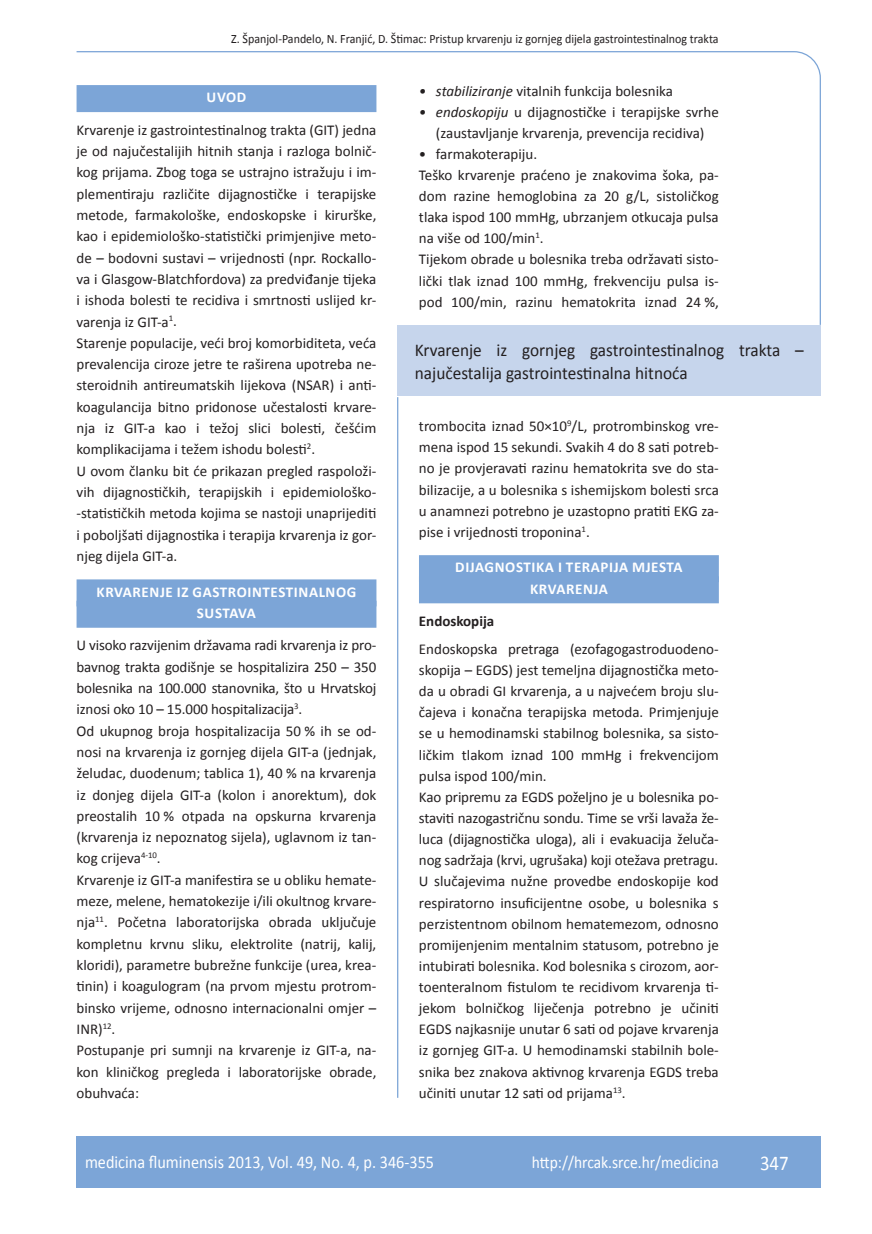
<style>
.page{position:relative;width:872px;height:1234px;background:#fff}
.page>*{position:absolute;margin:0;border:0;box-sizing:border-box;transform-origin:0 0}
.t1{font:21px "Calibri";color:#fff;scale:.9 1}
.t2{font:18px/22.5px "Calibri";color:#231f20;scale:.96 1}
.t3{font:18px "Calibri";color:#fff;scale:.9 1}
.t4{font:17.25px "Calibri";color:#fff;scale:.9 1}
.t5{font:15px/21.3px "Calibri";color:#231f20}
.t6{font:700 15px/21.3px "Calibri";letter-spacing:.04em;color:#fff;text-align:center}
.t7{font:700 15px "Calibri";color:#231f20}
.t8{font:12.75px "Calibri";color:#231f20;scale:.94 1}
.s1{font-style:italic}
</style>
<div class="page">
<svg style="left:76px;top:51px;width:745px;height:275px"></svg>
<hr style="left:397px;top:397px;width:1px;height:700px;background:#7ca5d7">
<div style="left:77px;top:1135px;width:744px;height:51px;background:#7ca5d7"></div>
<div style="left:77px;top:85px;width:299px;height:27px;background:#7ca5d7"></div>
<div style="left:77px;top:579px;width:299px;height:27px;background:#7ca5d7"></div>
<div style="left:77px;top:600px;width:299px;height:27px;background:#7ca5d7"></div>
<div style="left:398px;top:325px;width:423px;height:70px;background:#c6d5ec"></div>
<div style="left:419px;top:555px;width:300px;height:27px;background:#7ca5d7"></div>
<div style="left:419px;top:576px;width:300px;height:27px;background:#7ca5d7"></div>
<p class="t8" style="left:231px;top:30px;width:520px">Z. Španjol-Pandelo, N. Franjić, D. Štimac: Pristup krvarenju iz gornjeg dijela gastrointestinalnog trakta</p>
<p class="t6" style="left:207px;top:86px;width:41px">UVOD</p>
<p class="t5" style="left:77px;top:118px;width:301px">Krvarenje iz gastrointestinalnog trakta (GIT) jedna je od najučestalijih hitnih stanja i razloga bolnič&shy;kog prijama. Zbog toga se ustrajno istražuju i im&shy;plementiraju različite dijagnostičke i terapijske metode, farmakološke, endoskopske i kirurške, kao i epidemiološko-statistički primjenjive meto&shy;de – bodovni sustavi – vrijednosti (npr. Rockallo&shy;va i Glasgow-Blatchfordova) za predviđanje tijeka i ishoda bolesti te recidiva i smrtnosti uslijed kr&shy;varenja iz GIT-a<sup>1</sup>.<br>Starenje populacije, veći broj komorbiditeta, veća prevalencija ciroze jetre te raširena upotreba ne&shy;steroidnih antireumatskih lijekova (NSAR) i anti&shy;koagulancija bitno pridonose učestalosti krvare&shy;nja iz GIT-a kao i težoj slici bolesti, češćim komplikacijama i težem ishodu bolesti<sup>2</sup>.<br>U ovom članku bit će prikazan pregled raspoloži&shy;vih dijagnostičkih, terapijskih i epidemiološko--statističkih metoda kojima se nastoji unaprijediti i poboljšati dijagnostika i terapija krvarenja iz gor&shy;njeg dijela GIT-a.</p>
<p class="t6" style="left:97px;top:580px;width:261px">KRVARENJE IZ GASTROINTESTINALNOG<br>SUSTAVA</p>
<p class="t5" style="left:77px;top:634px;width:301px">U visoko razvijenim državama radi krvarenja iz pro&shy;bavnog trakta godišnje se hospitalizira 250 – 350 bolesnika na 100.000 stanovnika, što u Hrvatskoj iznosi oko 10 – 15.000 hospitalizacija<sup>3</sup>.<br>Od ukupnog broja hospitalizacija 50 % ih se od&shy;nosi na krvarenja iz gornjeg dijela GIT-a (jednjak, želudac, duodenum; tablica 1), 40 % na krvarenja iz donjeg dijela GIT-a (kolon i anorektum), dok preostalih 10 % otpada na opskurna krvarenja (krvarenja iz nepoznatog sijela), uglavnom iz tan&shy;kog crijeva<sup>4-10</sup>.<br>Krvarenje iz GIT-a manifestira se u obliku hemate&shy;meze, melene, hematokezije i/ili okultnog krvare&shy;nja<sup>11</sup>. Početna laboratorijska obrada uključuje kompletnu krvnu sliku, elektrolite (natrij, kalij, kloridi), parametre bubrežne funkcije (urea, krea&shy;tinin) i koagulogram (na prvom mjestu protrom&shy;binsko vrijeme, odnosno internacionalni omjer – INR)<sup>12</sup>.<br>Postupanje pri sumnji na krvarenje iz GIT-a, na&shy;kon kliničkog pregleda i laboratorijske obrade, obuhvaća:</p>
<p class="t5" style="left:419px;top:80px;width:255px"><span class="s1">• stabiliziranje</span> vitalnih funkcija bolesnika</p>
<p class="t5" style="left:419px;top:101px;width:301px;text-align:center"><span class="s1">• endoskopiju</span> u dijagnostičke i terapijske svrhe (zaustavljanje krvarenja, prevencija recidiva)</p>
<p class="t5" style="left:419px;top:143px;width:301px">• farmakoterapiju.<br>Teško krvarenje praćeno je znakovima šoka, pa&shy;dom razine hemoglobina za 20 g/L, sistoličkog tlaka ispod 100 mmHg, ubrzanjem otkucaja pulsa na više od 100/min<sup>1</sup>.<br>Tijekom obrade u bolesnika treba održavati sisto&shy;lički tlak iznad 100 mmHg, frekvenciju pulsa is&shy;pod 100/min, razinu hematokrita iznad 24 %,</p>
<p class="t2" style="left:415px;top:338px;width:406px">Krvarenje iz gornjeg gastrointestinalnog trakta – najučestalija gastrointestinalna hitnoća</p>
<p class="t5" style="left:419px;top:415px;width:301px;text-align:justify">trombocita iznad 50×10<sup>9</sup>/L, protrombinskog vre&shy;mena ispod 15 sekundi. Svakih 4 do 8 sati potreb&shy;no je provjeravati razinu hematokrita sve do sta&shy;bilizacije, a u bolesnika s ishemijskom bolesti srca u anamnezi potrebno je uzastopno pratiti EKG za&shy;pise i vrijednosti troponina<sup>1</sup>.</p>
<p class="t6" style="left:455px;top:556px;width:229px">DIJAGNOSTIKA I TERAPIJA MJESTA<br>KRVARENJA</p>
<p class="t7" style="left:419px;top:611px;width:77px">Endoskopija</p>
<p class="t5" style="left:419px;top:637px;width:301px">Endoskopska pretraga (ezofagogastroduodeno&shy;skopija – EGDS) jest temeljna dijagnostička meto&shy;da u obradi GI krvarenja, a u najvećem broju slu&shy;čajeva i konačna terapijska metoda. Primjenjuje se u hemodinamski stabilnog bolesnika, sa sisto&shy;ličkim tlakom iznad 100 mmHg i frekvencijom pulsa ispod 100/min.<br>Kao pripremu za EGDS poželjno je u bolesnika po&shy;staviti nazogastričnu sondu. Time se vrši lavaža že&shy;luca (dijagnostička uloga), ali i evakuacija želuča&shy;nog sadržaja (krvi, ugrušaka) koji otežava pretragu.<br>U slučajevima nužne provedbe endoskopije kod respiratorno insuficijentne osobe, u bolesnika s perzistentnom obilnom hematemezom, odnosno promijenjenim mentalnim statusom, potrebno je intubirati bolesnika. Kod bolesnika s cirozom, aor&shy;toenteralnom fistulom te recidivom krvarenja ti&shy;jekom bolničkog liječenja potrebno je učiniti EGDS najkasnije unutar 6 sati od pojave krvarenja iz gornjeg GIT-a. U hemodinamski stabilnih bole&shy;snika bez znakova aktivnog krvarenja EGDS treba učiniti unutar 12 sati od prijama<sup>13</sup>.</p>
<p class="t3" style="left:85px;top:1150px;width:389px">medicina fluminensis 2013, Vol. 49, No. 4, p. 346-355</p>
<p class="t4" style="left:532px;top:1151px;width:209px">http://hrcak.srce.hr/medicina</p>
<h1 class="t1" style="left:760px;top:1149px;width:33px">347</h1>
</div>
